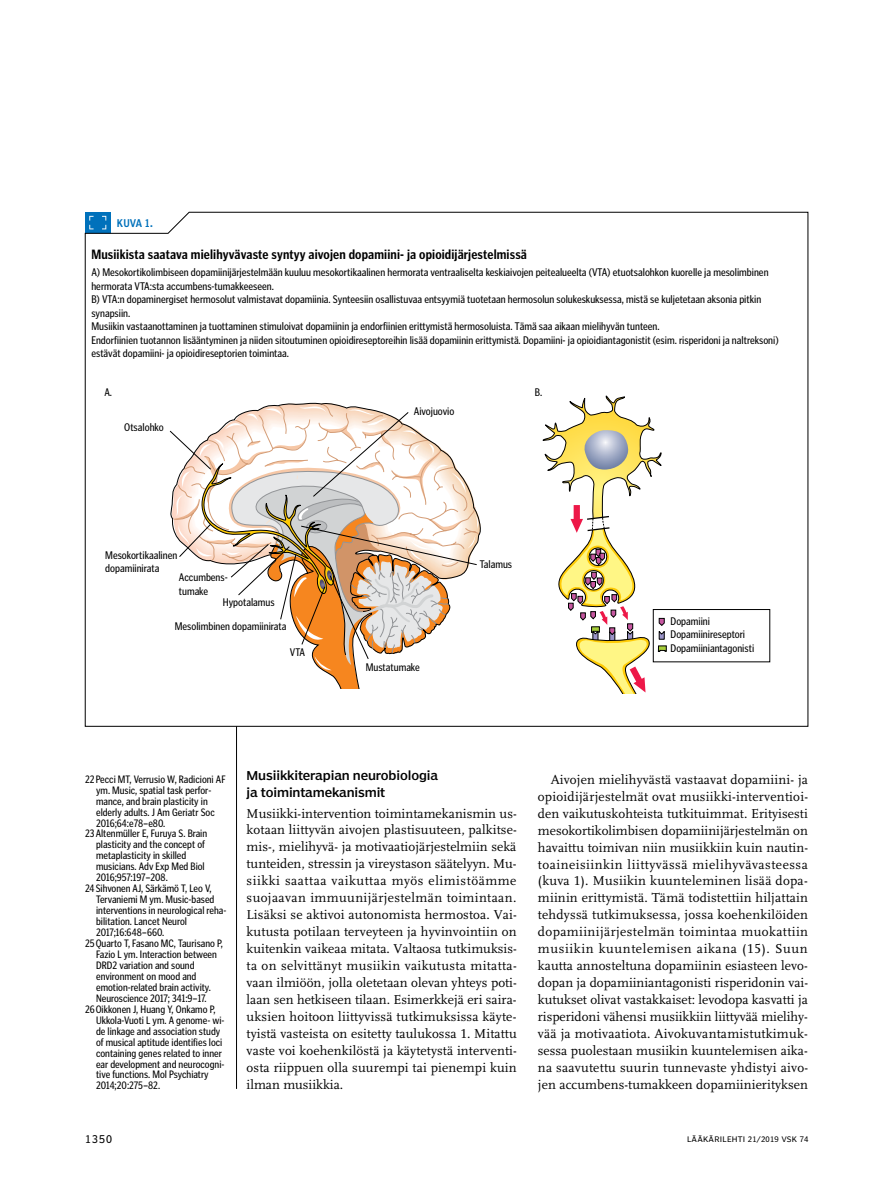
<style>
.page{position:relative;width:893px;height:1191px;background:#fff}
.page>*{position:absolute;margin:0;border:0;box-sizing:border-box;transform-origin:0 0}
.t1{font:13.5px/17px "Scala LF";letter-spacing:.005em;color:#000;text-align:justify}
.t2{font:700 13.5px "Poynter Gothic Text Cond";letter-spacing:.01em;color:#000}
.t3{font:12px/16.5px "Poynter Agate Two";letter-spacing:-.01em;color:#000}
.t4{font:11.25px/13.5px "Poynter Gothic Text Cond";color:#000}
.t5{font:10.95px "Poynter Gothic Text Cond";color:#000}
.t6{font:10.5px "Poynter Agate Two Comp";color:#0071bb}
.t7{font:10.5px "Poynter Agate Zero";color:#000}
.t8{font:7.5px "Poynter Agate Zero";letter-spacing:.03em;color:#000}
</style>
<div class="page">
<hr style="left:236px;top:214px;width:1px;height:875px;background:#000">
<svg style="left:85px;top:212px;width:723px;height:514px"></svg>
<svg style="left:543px;top:394px;width:124px;height:307px"></svg>
<div style="left:653px;top:609px;width:117px;height:53px;border:1px solid #000"></div>
<svg style="left:161px;top:393px;width:335px;height:304px"></svg>
<svg style="left:170px;top:406px;width:309px;height:291px"></svg>
<p class="t6" style="left:117px;top:216px;width:37px">KUVA 1.</p>
<p class="t2" style="left:91px;top:246px;width:437px">Musiikista saatava mielihyvävaste syntyy aivojen dopamiini- ja opioidijärjestelmissä</p>
<p class="t4" style="left:91px;top:266px;width:689px">A) Mesokortikolimbiseen dopamiinijärjestelmään kuuluu mesokortikaalinen hermorata ventraaliselta keskiaivojen peitealueelta (VTA) etuotsalohkon kuorelle ja mesolimbinen hermorata VTA:sta accumbens-tumakkeeseen.<br>B) VTA:n dopaminergiset hermosolut valmistavat dopamiinia. Synteesiin osallistuvaa entsyymiä tuotetaan hermosolun solukeskuksessa, mistä se kuljetetaan aksonia pitkin synapsiin.<br>Musiikin vastaanottaminen ja tuottaminen stimuloivat dopamiinin ja endorfiinien erittymistä hermosoluista. Tämä saa aikaan mielihyvän tunteen.<br>Endorfiinien tuotannon lisääntyminen ja niiden sitoutuminen opioidireseptoreihin lisää dopamiinin erittymistä. Dopamiini- ja opioidiantagonistit (esim. risperidoni ja naltreksoni) estävät dopamiini- ja opioidireseptorien toimintaa.</p>
<p class="t4" style="left:535px;top:385px;width:9px">B.</p>
<p class="t4" style="left:104px;top:385px;width:9px">A.</p>
<p class="t4" style="left:124px;top:420px;width:41px">Otsalohko</p>
<p class="t4" style="left:414px;top:404px;width:42px">Aivojuovio</p>
<p class="t4" style="left:105px;top:548px;width:74px">Mesokortikaalinen dopamiinirata</p>
<p class="t4" style="left:179px;top:570px;width:51px">Accumbens&shy;tumake</p>
<p class="t4" style="left:223px;top:595px;width:53px">Hypotalamus</p>
<p class="t4" style="left:175px;top:619px;width:113px">Mesolimbinen dopamiinirata</p>
<p class="t4" style="left:290px;top:645px;width:17px">VTA</p>
<p class="t4" style="left:366px;top:660px;width:56px">Mustatumake</p>
<p class="t4" style="left:480px;top:557px;width:34px">Talamus</p>
<p class="t4" style="left:670px;top:614px;width:85px">Dopamiini<br>Dopamiinireseptori<br>Dopamiiniantagonisti</p>
<p class="t5" style="left:85px;top:772px;width:142px">22 Pecci MT, Verrusio W, Radicioni AF</p>
<p class="t5" style="left:96px;top:783px;width:117px">ym. Music, spatial task perfor-</p>
<p class="t5" style="left:96px;top:794px;width:113px">mance, and brain plasticity in</p>
<p class="t5" style="left:96px;top:805px;width:120px">elderly adults. J Am Geriatr Soc</p>
<p class="t5" style="left:96px;top:816px;width:71px">2016;64:e78–e80.</p>
<p class="t5" style="left:85px;top:827px;width:124px">23 Altenmüller E, Furuya S. Brain</p>
<p class="t5" style="left:96px;top:838px;width:110px">plasticity and the concept of</p>
<p class="t5" style="left:96px;top:849px;width:92px">metaplasticity in skilled</p>
<p class="t5" style="left:96px;top:860px;width:110px">musicians. Adv Exp Med Biol</p>
<p class="t5" style="left:96px;top:871px;width:73px">2016;957:197–208.</p>
<p class="t5" style="left:85px;top:882px;width:128px">24 Sihvonen AJ, Särkämö T, Leo V,</p>
<p class="t5" style="left:96px;top:893px;width:120px">Tervaniemi M ym. Music-based</p>
<p class="t5" style="left:96px;top:904px;width:132px">interventions in neurological reha-</p>
<p class="t5" style="left:96px;top:915px;width:92px">bilitation. Lancet Neurol</p>
<p class="t5" style="left:96px;top:925px;width:70px">2017;16:648–660.</p>
<p class="t5" style="left:85px;top:936px;width:139px">25 Quarto T, Fasano MC, Taurisano P,</p>
<p class="t5" style="left:96px;top:947px;width:122px">Fazio L ym. Interaction between</p>
<p class="t5" style="left:96px;top:958px;width:100px">DRD2 variation and sound</p>
<p class="t5" style="left:96px;top:969px;width:102px">environment on mood and</p>
<p class="t5" style="left:96px;top:980px;width:116px">emotion-related brain activity.</p>
<p class="t5" style="left:96px;top:991px;width:112px">Neuroscience 2017; 341:9–17.</p>
<p class="t5" style="left:85px;top:1002px;width:132px">26 Oikkonen J, Huang Y, Onkamo P,</p>
<p class="t5" style="left:96px;top:1013px;width:130px">Ukkola-Vuoti L ym. A genome- wi-</p>
<p class="t5" style="left:96px;top:1024px;width:126px">de linkage and association study</p>
<p class="t5" style="left:96px;top:1035px;width:128px">of musical aptitude identifies loci</p>
<p class="t5" style="left:96px;top:1046px;width:127px">containing genes related to inner</p>
<p class="t5" style="left:96px;top:1057px;width:130px">ear development and neurocogni-</p>
<p class="t5" style="left:96px;top:1068px;width:114px">tive functions. Mol Psychiatry</p>
<p class="t5" style="left:96px;top:1079px;width:66px">2014;20:275–82.</p>
<p class="t3" style="left:247px;top:767px;width:193px">Musiikkiterapian neurobiologia ja toimintamekanismit</p>
<p class="t1" style="left:247px;top:805px;width:272px">Musiikki-intervention toimintamekanismin us&shy;kotaan liittyvän aivojen plastisuuteen, palkitse&shy;mis-, mielihyvä- ja motivaatiojärjestelmiin sekä tunteiden, stressin ja vireystason säätelyyn. Mu&shy;siikki saattaa vaikuttaa myös elimistöämme suojaavan immuunijärjestelmän toimintaan.<br>Lisäksi se aktivoi autonomista hermostoa. Vai&shy;kutusta potilaan terveyteen ja hyvinvointiin on kuitenkin vaikeaa mitata. Valtaosa tutkimuksis&shy;ta on selvittänyt musiikin vaikutusta mitatta&shy;vaan ilmiöön, jolla oletetaan olevan yhteys poti&shy;laan sen hetkiseen tilaan. Esimerkkejä eri saira&shy;uksien hoitoon liittyvissä tutkimuksissa käyte&shy;tyistä vasteista on esitetty taulukossa 1. Mitattu vaste voi koehenkilöstä ja käytetystä interventi&shy;osta riippuen olla suurempi tai pienempi kuin ilman musiikkia.</p>
<p class="t1" style="left:538px;top:771px;width:272px;text-indent:13px">Aivojen mielihyvästä vastaavat dopamiini- ja opioidijärjestelmät ovat musiikki-interventioi&shy;den vaikutuskohteista tutkituimmat. Erityisesti mesokortikolimbisen dopamiinijärjestelmän on havaittu toimivan niin musiikkiin kuin nautin&shy;toaineisiinkin liittyvässä mielihyvävasteessa (kuva 1). Musiikin kuunteleminen lisää dopa&shy;miinin erittymistä. Tämä todistettiin hiljattain tehdyssä tutkimuksessa, jossa koehenkilöiden dopamiinijärjestelmän toimintaa muokattiin musiikin kuuntelemisen aikana (15). Suun kautta annosteltuna dopamiinin esiasteen levo&shy;dopan ja dopamiiniantagonisti risperidonin vai&shy;kutukset olivat vastakkaiset: levodopa kasvatti ja risperidoni vähensi musiikkiin liittyvää mielihy&shy;vää ja motivaatiota. Aivokuvantamistutkimuk&shy;sessa puolestaan musiikin kuuntelemisen aika&shy;na saavutettu suurin tunnevaste yhdistyi aivo&shy;jen accumbens-tumakkeen dopamiinierityksen</p>
<p class="t7" style="left:85px;top:1132px;width:29px">1350</p>
<p class="t8" style="left:687px;top:1135px;width:123px">LÄÄKÄRILEHTI 21/2019 VSK 74</p>
</div>
